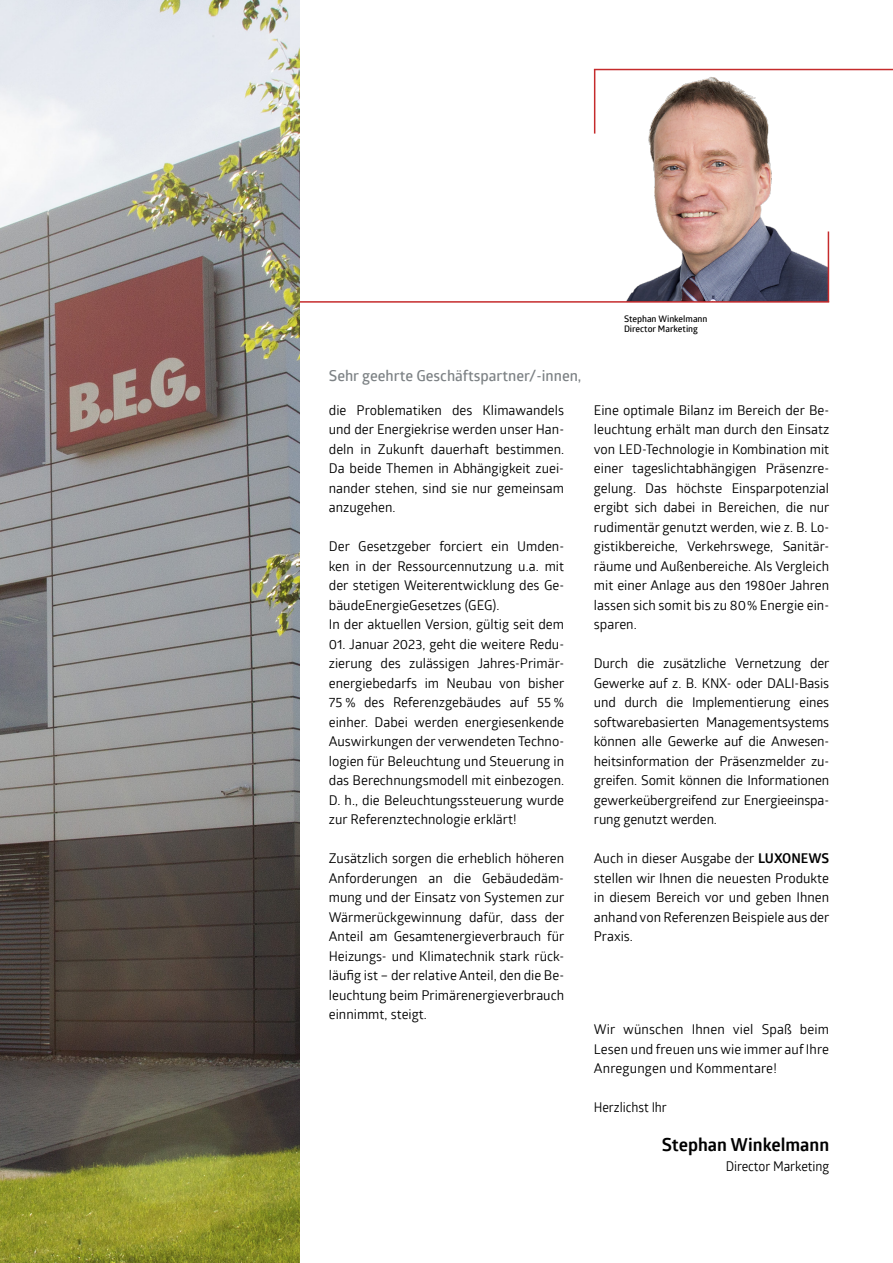
<style>
.page{position:relative;width:893px;height:1263px;background:#fff}
.page>*{position:absolute;margin:0;border:0;box-sizing:border-box;transform-origin:0 0}
.t1{font:700 18px "Glober";color:#000}
.t2{font:600 15px "Glober";color:#7d8285}
.t3{font:13.5px/19.5px "Glober";color:#000;text-align:justify}
.t4{font:13.5px "Glober";color:#000;scale:.95 1}
.t5{font:600 9px/10.8px "Glober";color:#000}
.s1{font-weight:700}
</style>
<div class="page">
<img style="left:595px;top:70px;width:233px;height:231px">
<hr style="left:828px;top:231px;width:1px;height:71px;background:#c52b2c">
<hr style="left:0;top:301px;width:829px;height:2px;background:#c52b2c">
<hr style="left:594px;top:69px;width:1px;height:65px;background:#c52b2c">
<hr style="left:594px;top:69px;width:299px;height:1px;background:#c52b2c">
<img style="left:0;top:0;width:299px;height:1263px">
<p class="t5" style="left:624px;top:313px;width:85px">Stephan Winkelmann<br>Director Marketing</p>
<p class="t2" style="left:329px;top:365px;width:254px">Sehr geehrte Geschäftspartner/-innen,</p>
<p class="t3" style="left:329px;top:400px;width:237px">die Problematiken des Klimawandels und der Energiekrise werden unser Han&shy;deln in Zukunft dauerhaft bestimmen.<br>Da beide Themen in Abhängigkeit zuei&shy;nander stehen, sind sie nur gemeinsam anzugehen.</p>
<p class="t3" style="left:329px;top:536px;width:237px;text-align:left">Der Gesetzgeber forciert ein Umden&shy;ken in der Ressourcennutzung u.a. mit der stetigen Weiterentwicklung des Ge&shy;bäudeEnergieGesetzes (GEG).<br>In der aktuellen Version, gültig seit dem</p>
<p class="t3" style="left:329px;top:634px;width:237px">01. Januar 2023, geht die weitere Redu&shy;zierung des zulässigen Jahres-Primär&shy;energiebedarfs im Neubau von bisher 75 % des Referenzgebäudes auf 55 % einher. Dabei werden energiesenkende Auswirkungen der verwendeten Techno&shy;logien für Beleuchtung und Steuerung in das Berechnungsmodell mit einbezogen.<br>D. h., die Beleuchtungssteuerung wurde zur Referenztechnologie erklärt!</p>
<p class="t3" style="left:329px;top:848px;width:237px">Zusätzlich sorgen die erheblich höheren Anforderungen an die Gebäudedäm&shy;mung und der Einsatz von Systemen zur Wärmerückgewinnung dafür, dass der Anteil am Gesamtenergieverbrauch für Heizungs- und Klimatechnik stark rück&shy;läufig ist – der relative Anteil, den die Be&shy;leuchtung beim Primärenergieverbrauch einnimmt, steigt.</p>
<p class="t3" style="left:594px;top:400px;width:237px">Eine optimale Bilanz im Bereich der Be&shy;leuchtung erhält man durch den Einsatz von LED-Technologie in Kombination mit einer tageslichtabhängigen Präsenzre&shy;gelung. Das höchste Einsparpotenzial ergibt sich dabei in Bereichen, die nur rudimentär genutzt werden, wie z. B. Lo&shy;gistikbereiche, Verkehrswege, Sanitär&shy;räume und Außenbereiche. Als Vergleich mit einer Anlage aus den 1980er Jahren lassen sich somit bis zu 80% Energie ein&shy;sparen.</p>
<p class="t3" style="left:594px;top:653px;width:237px">Durch die zusätzliche Vernetzung der Gewerke auf z. B. KNX- oder DALI-Basis und durch die Implementierung eines softwarebasierten Managementsystems können alle Gewerke auf die Anwesen&shy;heitsinformation der Präsenzmelder zu&shy;greifen. Somit können die Informationen gewerkeübergreifend zur Energieeinspa&shy;rung genutzt werden.</p>
<p class="t3" style="left:594px;top:848px;width:237px">Auch in dieser Ausgabe der <span class="s1">LUXONEWS </span>stellen wir Ihnen die neuesten Produkte in diesem Bereich vor und geben Ihnen anhand von Referenzen Beispiele aus der Praxis.</p>
<p class="t3" style="left:594px;top:1019px;width:237px">Wir wünschen Ihnen viel Spaß beim Lesen und freuen uns wie immer auf Ihre Anregungen und Kommentare!</p>
<p class="t4" style="left:594px;top:1098px;width:78px">Herzlichst Ihr</p>
<h1 class="t1" style="left:662px;top:1132px;width:169px">Stephan Winkelmann</h1>
<p class="t4" style="left:726px;top:1156px;width:110px">Director Marketing</p>
</div>
